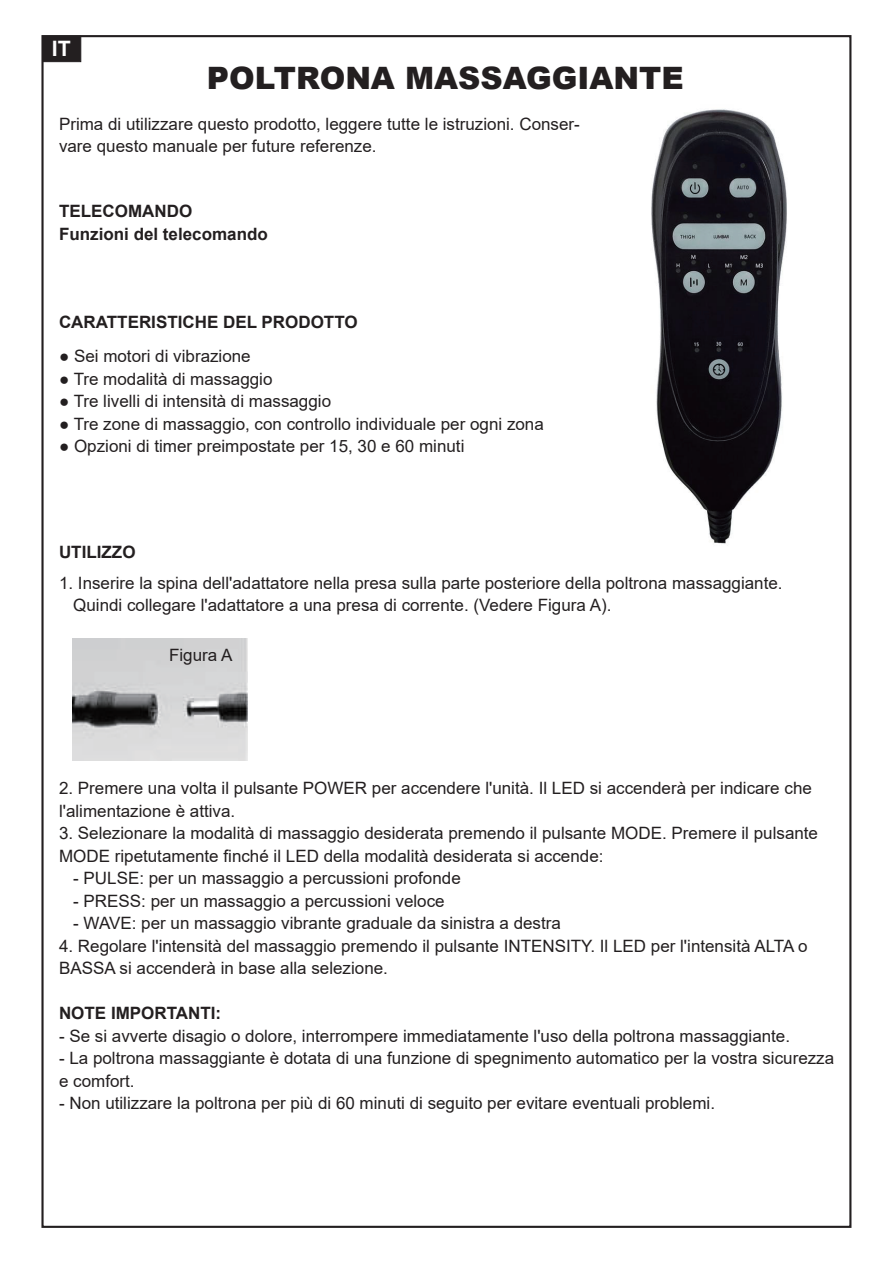
<style>
.page{position:relative;width:893px;height:1263px;background:#fff}
.page>*{position:absolute;margin:0;border:0;box-sizing:border-box;transform-origin:0 0}
.t1{font:900 30.9px "Arial";color:#231f20}
.t2{font:700 21.3px "Arial";color:#fff}
.t3{font:16.95px/22.5px "Arial";color:#231f20}
.t4{font:700 16.95px/22.5px "Arial";color:#231f20}
</style>
<div class="page">
<img style="left:651px;top:109px;width:136px;height:435px">
<img style="left:72px;top:639px;width:176px;height:121px">
<div style="left:42px;top:36px;width:39px;height:26px;background:#231f20;border:1px solid #231f20"></div>
<p class="t2" style="left:52px;top:34px;width:20px">IT</p>
<h1 class="t1" style="left:207px;top:55px;width:478px">POLTRONA MASSAGGIANTE</h1>
<p class="t3" style="left:59px;top:112px;width:522px">Prima di utilizzare questo prodotto, leggere tutte le istruzioni. Conser&shy;vare questo manuale per future referenze.</p>
<p class="t4" style="left:59px;top:200px;width:210px">TELECOMANDO<br>Funzioni del telecomando</p>
<p class="t4" style="left:59px;top:311px;width:300px">CARATTERISTICHE DEL PRODOTTO</p>
<p class="t3" style="left:59px;top:345px;width:193px">● Sei motori di vibrazione</p>
<p class="t3" style="left:59px;top:367px;width:215px">● Tre modalità di massaggio</p>
<p class="t3" style="left:59px;top:390px;width:274px">● Tre livelli di intensità di massaggio</p>
<p class="t3" style="left:59px;top:412px;width:486px">● Tre zone di massaggio, con controllo individuale per ogni zona</p>
<p class="t3" style="left:59px;top:435px;width:407px">● Opzioni di timer preimpostate per 15, 30 e 60 minuti</p>
<p class="t4" style="left:59px;top:541px;width:78px">UTILIZZO</p>
<p class="t3" style="left:73px;top:571px;width:711px;text-indent:-14px">1. Inserire la spina dell'adattatore nella presa sulla parte posteriore della poltrona massaggiante.<br>Quindi collegare l'adattatore a una presa di corrente. (Vedere Figura A).</p>
<p class="t3" style="left:169px;top:644px;width:65px">Figura A</p>
<p class="t3" style="left:59px;top:777px;width:754px">2. Premere una volta il pulsante POWER per accendere l'unità. Il LED si accenderà per indicare che l'alimentazione è attiva.</p>
<p class="t3" style="left:59px;top:822px;width:761px">3. Selezionare la modalità di massaggio desiderata premendo il pulsante MODE. Premere il pulsante<br>MODE ripetutamente finché il LED della modalità desiderata si accende:</p>
<p class="t3" style="left:73px;top:867px;width:389px">- PULSE: per un massaggio a percussioni profonde</p>
<p class="t3" style="left:73px;top:889px;width:373px">- PRESS: per un massaggio a percussioni veloce</p>
<p class="t3" style="left:73px;top:912px;width:489px">- WAVE: per un massaggio vibrante graduale da sinistra a destra</p>
<p class="t3" style="left:59px;top:934px;width:750px">4. Regolare l'intensità del massaggio premendo il pulsante INTENSITY. Il LED per l'intensità ALTA o<br>BASSA si accenderà in base alla selezione.</p>
<p class="t4" style="left:59px;top:1002px;width:164px">NOTE IMPORTANTI:</p>
<p class="t3" style="left:59px;top:1024px;width:733px">- Se si avverte disagio o dolore, interrompere immediatamente l'uso della poltrona massaggiante.</p>
<p class="t3" style="left:59px;top:1047px;width:777px">- La poltrona massaggiante è dotata di una funzione di spegnimento automatico per la vostra sicurezza e comfort.</p>
<p class="t3" style="left:59px;top:1092px;width:658px">- Non utilizzare la poltrona per più di 60 minuti di seguito per evitare eventuali problemi.</p>
</div>
